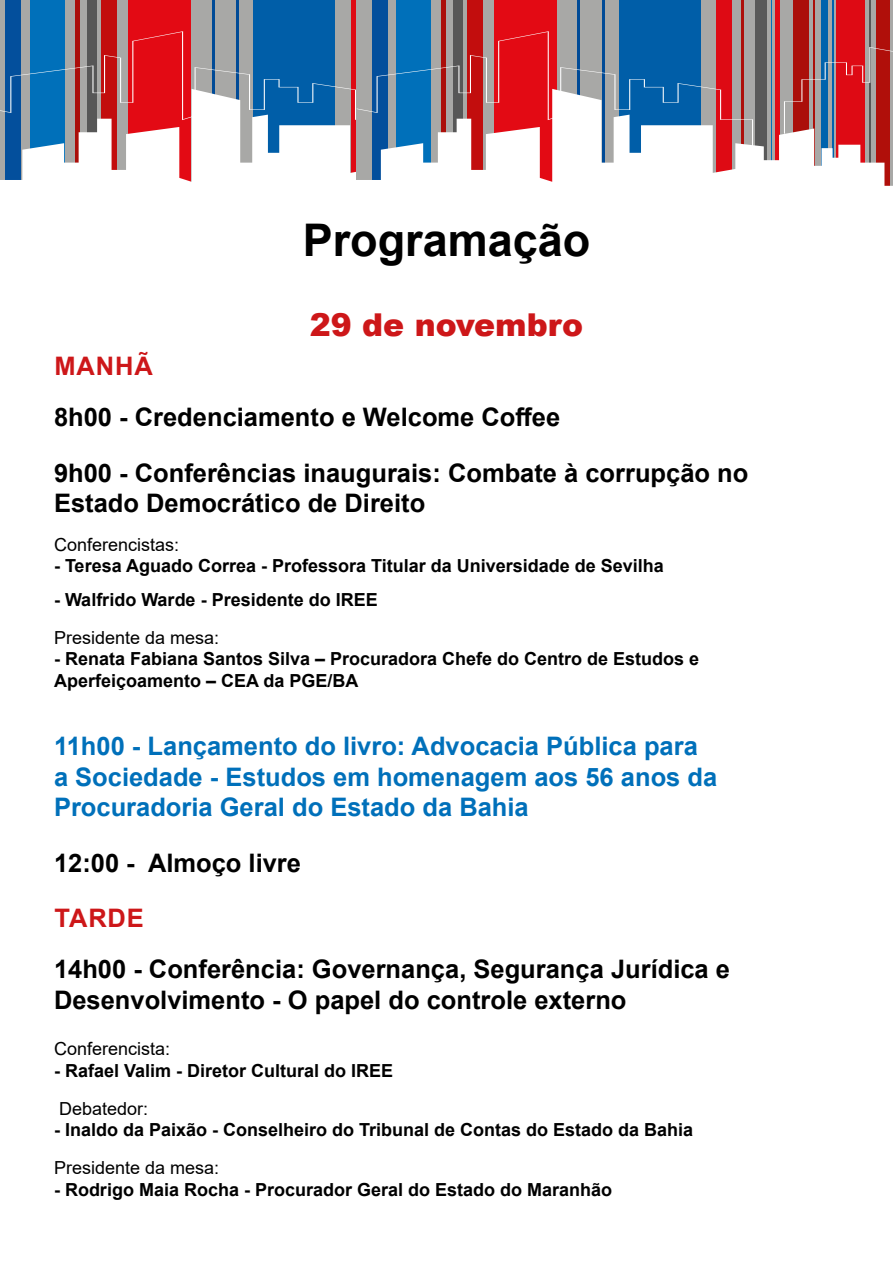
<style>
.page{position:relative;width:893px;height:1263px;background:#fff}
.page>*{position:absolute;margin:0;border:0;box-sizing:border-box;transform-origin:0 0}
.t1{font:700 45px "Arial";color:#000}
.t2{font:900 31.5px "Arial";color:#cd1719}
.t3{font:700 25.5px/55.3px "Arial";color:#000}
.t4{font:700 25.5px/30.6px "Arial";color:#0070ba}
.t5{font:700 25.5px "Arial";letter-spacing:.035em;color:#cd1719}
.t6{font:700 18px/21.6px "Arial";color:#000}
.t7{font:18px "Arial";color:#000}
</style>
<div class="page">
<div style="left:0;top:0;width:537px;height:283px;background:#a8a8a6"></div>
<div style="left:30px;top:0;width:35px;height:283px;background:#0070ba"></div>
<div style="left:253px;top:0;width:82px;height:283px;background:#005ea8"></div>
<div style="left:6px;top:0;width:15px;height:283px;background:#034f9c"></div>
<hr style="left:75px;top:0;width:4px;height:283px;background:#ab0f0a">
<hr style="left:212px;top:0;width:2px;height:283px;background:#004a96">
<hr style="left:236px;top:0;width:2px;height:283px;background:#004a96">
<div style="left:101px;top:0;width:16px;height:283px;background:#c20d0d"></div>
<svg style="left:351px;top:0;width:5px;height:31px"></svg>
<div style="left:128px;top:0;width:63px;height:283px;background:#e30a14"></div>
<div style="left:87px;top:0;width:10px;height:283px;background:#575757"></div>
<div style="left:0;top:147px;width:349px;height:136px;background:#fff"></div>
<svg style="left:0;top:31px;width:356px;height:116px"></svg>
<div style="left:357px;top:0;width:536px;height:283px;background:#a8a8a6"></div>
<div style="left:396px;top:0;width:35px;height:283px;background:#0070ba"></div>
<div style="left:619px;top:0;width:81px;height:283px;background:#005ea8"></div>
<div style="left:372px;top:0;width:16px;height:283px;background:#034f9c"></div>
<hr style="left:441px;top:0;width:4px;height:283px;background:#ab0f0a">
<hr style="left:578px;top:0;width:2px;height:283px;background:#004a96">
<hr style="left:602px;top:0;width:2px;height:283px;background:#004a96">
<hr style="left:741px;top:0;width:2px;height:283px;background:#ad0f0a">
<div style="left:467px;top:0;width:16px;height:283px;background:#c20d0d"></div>
<div style="left:716px;top:0;width:16px;height:283px;background:#de0a14"></div>
<div style="left:494px;top:0;width:62px;height:283px;background:#e30a14"></div>
<div style="left:453px;top:0;width:10px;height:283px;background:#575757"></div>
<div style="left:876px;top:0;width:14px;height:283px;background:#b00f0a"></div>
<div style="left:836px;top:0;width:29px;height:283px;background:#de0a14"></div>
<div style="left:821px;top:0;width:6px;height:283px;background:#0063ad"></div>
<div style="left:794px;top:0;width:15px;height:283px;background:#ab0f0a"></div>
<div style="left:775px;top:0;width:5px;height:283px;background:#e00a14"></div>
<div style="left:755px;top:0;width:12px;height:283px;background:#595959"></div>
<hr style="left:771px;top:0;width:1px;height:283px;background:#0070ba">
<hr style="left:869px;top:0;width:2px;height:283px;background:#575757">
<hr style="left:813px;top:0;width:1px;height:283px;background:#ab0f0a">
<hr style="left:832px;top:0;width:1px;height:283px;background:#0063ad">
<svg style="left:349px;top:89px;width:544px;height:194px;background:#f6eff0"></svg>
<svg style="left:784px;top:47px;width:109px;height:87px"></svg>
<svg style="left:357px;top:31px;width:396px;height:116px"></svg>
<h1 class="t1" style="left:303px;top:208px;width:289px">Programação</h1>
<h2 class="t2" style="left:310px;top:302px;width:275px">29 de novembro</h2>
<h3 class="t5" style="left:54px;top:348px;width:100px">MANHÃ</h3>
<h3 class="t3" style="left:54px;top:390px;width:696px">8h00 - Credenciamento e Welcome Coffee<br>9h00 - Conferências inaugurais: Combate à corrupção no</h3>
<h3 class="t3" style="left:54px;top:476px;width:373px">Estado Democrático de Direito</h3>
<p class="t7" style="left:54px;top:532px;width:127px">Conferencistas:</p>
<p class="t6" style="left:54px;top:555px;width:611px">- Teresa Aguado Correa - Professora Titular da Universidade de Sevilha</p>
<p class="t6" style="left:54px;top:589px;width:325px">- Walfrido Warde - Presidente do IREE</p>
<p class="t7" style="left:54px;top:625px;width:167px">Presidente da mesa:</p>
<p class="t6" style="left:54px;top:648px;width:647px">- Renata Fabiana Santos Silva – Procuradora Chefe do Centro de Estudos e<br>Aperfeiçoamento – CEA da PGE/BA</p>
<h3 class="t4" style="left:54px;top:731px;width:665px">11h00 - Lançamento do livro: Advocacia Pública para a Sociedade - Estudos em homenagem aos 56 anos da<br>Procuradoria Geral do Estado da Bahia</h3>
<h3 class="t3" style="left:54px;top:835px;width:249px">12:00 - Almoço livre</h3>
<h3 class="t5" style="left:54px;top:900px;width:91px">TARDE</h3>
<h3 class="t3" style="left:54px;top:954px;width:678px;line-height:30.6px">14h00 - Conferência: Governança, Segurança Jurídica e<br>Desenvolvimento - O papel do controle externo</h3>
<p class="t7" style="left:54px;top:1036px;width:118px">Conferencista:</p>
<p class="t6" style="left:54px;top:1060px;width:341px">- Rafael Valim - Diretor Cultural do IREE</p>
<p class="t7" style="left:59px;top:1096px;width:91px">Debatedor:</p>
<p class="t6" style="left:54px;top:1119px;width:641px">- Inaldo da Paixão - Conselheiro do Tribunal de Contas do Estado da Bahia</p>
<p class="t7" style="left:54px;top:1155px;width:167px">Presidente da mesa:</p>
<p class="t6" style="left:54px;top:1179px;width:560px">- Rodrigo Maia Rocha - Procurador Geral do Estado do Maranhão</p>
</div>
